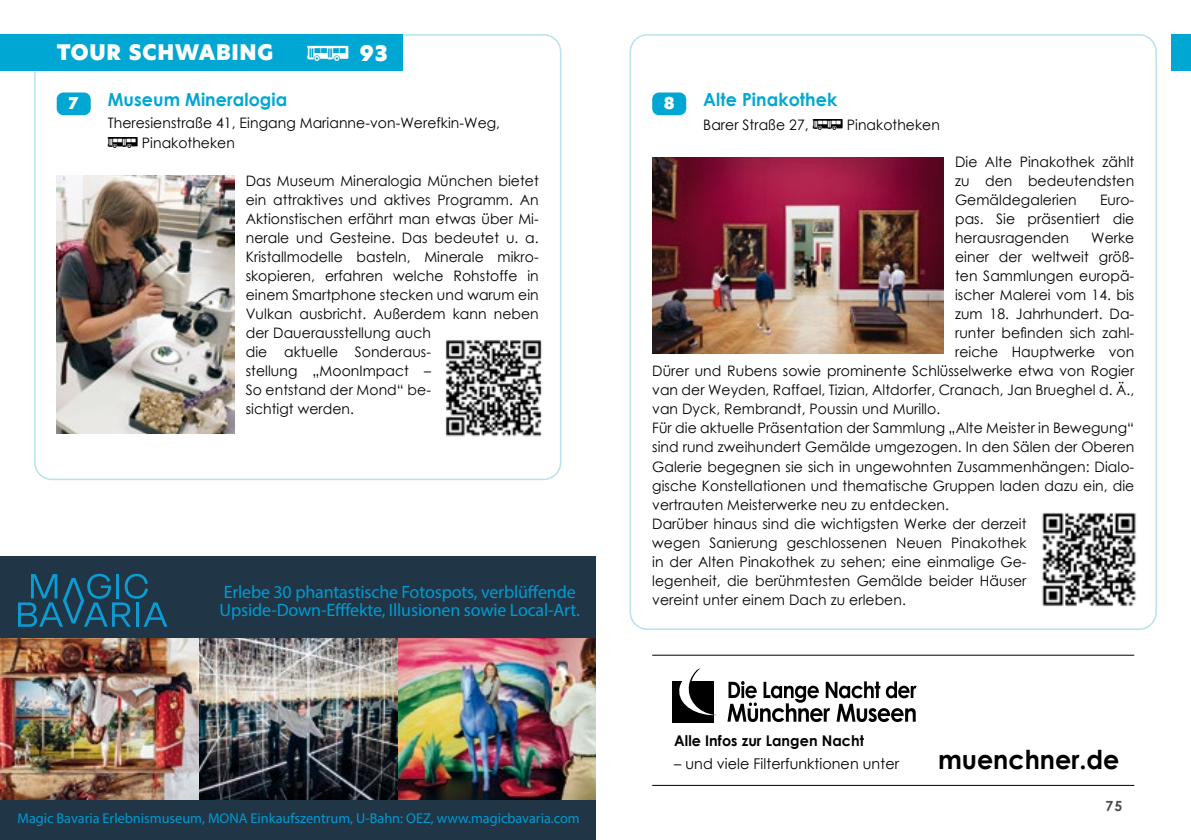
<style>
.page{position:relative;width:1191px;height:840px;background:#fff}
.page>*{position:absolute;margin:0;border:0;box-sizing:border-box;transform-origin:0 0}
.t1{font:700 26.2px "Century Gothic";color:#000}
.t2{font:21px "New Hero Super";letter-spacing:.035em;color:#fff}
.t3{font:18px/18px "Myriad Pro";letter-spacing:-.01em;color:#009ad2}
.t4{font:700 18px "Century Gothic";letter-spacing:.005em;color:#00a7d2}
.t5{font:16px "New Hero Super";color:#fff}
.t6{font:14.8px "Century Gothic";letter-spacing:.005em;color:#000}
.t7{font:700 14.8px "Century Gothic";letter-spacing:.005em;color:#000}
.t8{font:14.4px/19px "Century Gothic";letter-spacing:.005em;color:#000;text-align:justify}
.t9{font:14.2px "Myriad Pro";color:#009ad2}
.t10{font:700 14px "Century Gothic";color:#4b4b4d}
.s1{font-family:"Glyphyx One NF";font-size:27.6px}
.s2{font-family:"Glyphyx One NF";font-size:20px}
</style>
<div class="page">
<div style="left:629px;top:34px;width:528px;height:595px;border:2px solid #bce2f0;border-radius:17px"></div>
<div style="left:1171px;top:34px;width:20px;height:37px;background:#00a7d2"></div>
<div style="left:652px;top:92px;width:34px;height:23px;background:#00a7d2;border-radius:7px"></div>
<img style="left:1042px;top:512px;width:94px;height:95px">
<div style="left:0;top:34px;width:403px;height:37px;background:#00a7d2"></div>
<img style="left:57px;top:175px;width:177px;height:258px">
<div style="left:57px;top:92px;width:34px;height:23px;background:#00a7d2;border-radius:7px"></div>
<img style="left:445px;top:340px;width:97px;height:97px">
<div style="left:0;top:556px;width:595px;height:283px;background:#203646"></div>
<svg style="left:18px;top:573px;width:149px;height:53px"></svg>
<img style="left:0;top:638px;width:595px;height:161px">
<svg style="left:727px;top:681px;width:189px;height:40px"></svg>
<div style="left:672px;top:680px;width:41px;height:41px;background:#000"></div>
<svg style="left:676px;top:668px;width:38px;height:46px"></svg>
<hr style="left:652px;top:654px;width:482px;height:1px;background:#000">
<hr style="left:652px;top:784px;width:482px;height:1px;background:#000">
<div style="left:652px;top:154px;width:291px;height:203px;background:linear-gradient(to right,#fff,#fff)"></div>
<img style="left:652px;top:157px;width:291px;height:196px">
<h2 class="t2" style="left:57px;top:38px;width:332px">TOUR SCHWABING <span class="s1">)</span> 93</h2>
<p class="t4" style="left:108px;top:86px;width:181px">Museum Mineralogia</p>
<p class="t8" style="left:108px;top:112px;width:394px;line-height:20px">Theresienstraße 41, Eingang Marianne-von-Werefkin-Weg, <span class="s2">)</span> Pinakotheken</p>
<p class="t8" style="left:246px;top:171px;width:294px;text-align:left">Das Museum Mineralogia München bietet ein attraktives und aktives Programm. An Aktionstischen erfährt man etwas über Mi&shy;nerale und Gesteine. Das bedeutet u. a.<br>Kristallmodelle basteln, Minerale mikro&shy;skopieren, erfahren welche Rohstoffe in einem Smartphone stecken und warum ein Vulkan ausbricht. Außerdem kann neben der Dauerausstellung auch<br>die aktuelle Sonderaus-<br>stellung „MoonImpact –<br>So entstand der Mond“ be-<br>sichtigt werden.</p>
<p class="t5" style="left:69px;top:92px;width:12px">7</p>
<p class="t3" style="left:219px;top:582px;width:362px">Erlebe 30 phantastische Fotospots, verblüffende<br>Upside-Down-Efffekte, Illusionen sowie Local-Art.</p>
<p class="t9" style="left:17px;top:809px;width:564px">Magic Bavaria Erlebnismuseum, MONA Einkaufszentrum, U-Bahn: OEZ, www.magicbavaria.com</p>
<p class="t5" style="left:664px;top:92px;width:12px">8</p>
<p class="t4" style="left:703px;top:86px;width:135px">Alte Pinakothek</p>
<p class="t8" style="left:703px;top:115px;width:238px">Barer Straße 27, <span class="s2">)</span> Pinakotheken</p>
<p class="t8" style="left:955px;top:152px;width:181px">Die Alte Pinakothek zählt zu den bedeutendsten Gemäldegalerien</p>
<p class="t8" style="left:955px;top:190px;width:181px;text-indent:145px">Euro&shy;pas. Sie präsentiert die herausragenden</p>
<p class="t8" style="left:1091px;top:228px;width:45px">Werke</p>
<p class="t8" style="left:955px;top:247px;width:181px">einer der weltweit größ-</p>
<p class="t8" style="left:955px;top:266px;width:181px">ten Sammlungen europä-</p>
<p class="t8" style="left:955px;top:285px;width:181px">ischer Malerei vom 14. bis</p>
<p class="t8" style="left:955px;top:304px;width:181px">zum 18. Jahrhundert. Da-</p>
<p class="t8" style="left:955px;top:323px;width:181px">runter befinden sich zahl-</p>
<p class="t8" style="left:955px;top:342px;width:181px">reiche Hauptwerke von</p>
<p class="t8" style="left:652px;top:361px;width:483px">Dürer und Rubens sowie prominente Schlüsselwerke etwa von Rogier</p>
<p class="t8" style="left:652px;top:380px;width:483px">van der Weyden, Raffael, Tizian, Altdorfer, Cranach, Jan Brueghel d. Ä.,</p>
<p class="t8" style="left:652px;top:399px;width:289px">van Dyck, Rembrandt, Poussin und Murillo.</p>
<p class="t8" style="left:652px;top:418px;width:483px">Für die aktuelle Präsentation der Sammlung „Alte Meister in Bewegung“</p>
<p class="t8" style="left:652px;top:437px;width:483px">sind rund zweihundert Gemälde umgezogen. In den Sälen der Oberen</p>
<p class="t8" style="left:652px;top:456px;width:483px">Galerie begegnen sie sich in ungewohnten Zusammenhängen: Dialo-</p>
<p class="t8" style="left:652px;top:475px;width:483px">gische Konstellationen und thematische Gruppen laden dazu ein, die</p>
<p class="t8" style="left:652px;top:494px;width:298px">vertrauten Meisterwerke neu zu entdecken.</p>
<p class="t8" style="left:652px;top:513px;width:376px">Darüber hinaus sind die wichtigsten Werke der derzeit</p>
<p class="t8" style="left:652px;top:532px;width:376px">wegen Sanierung geschlossenen Neuen Pinakothek</p>
<p class="t8" style="left:652px;top:551px;width:376px">in der Alten Pinakothek zu sehen; eine einmalige Ge-</p>
<p class="t8" style="left:652px;top:570px;width:376px">legenheit, die berühmtesten Gemälde beider Häuser</p>
<p class="t8" style="left:652px;top:589px;width:255px">vereint unter einem Dach zu erleben.</p>
<p class="t7" style="left:674px;top:729px;width:191px">Alle Infos zur Langen Nacht</p>
<p class="t6" style="left:674px;top:753px;width:226px">– und viele Filterfunktionen unter</p>
<h1 class="t1" style="left:938px;top:739px;width:183px">muenchner.de</h1>
<p class="t10" style="left:1105px;top:794px;width:18px">75</p>
</div>
